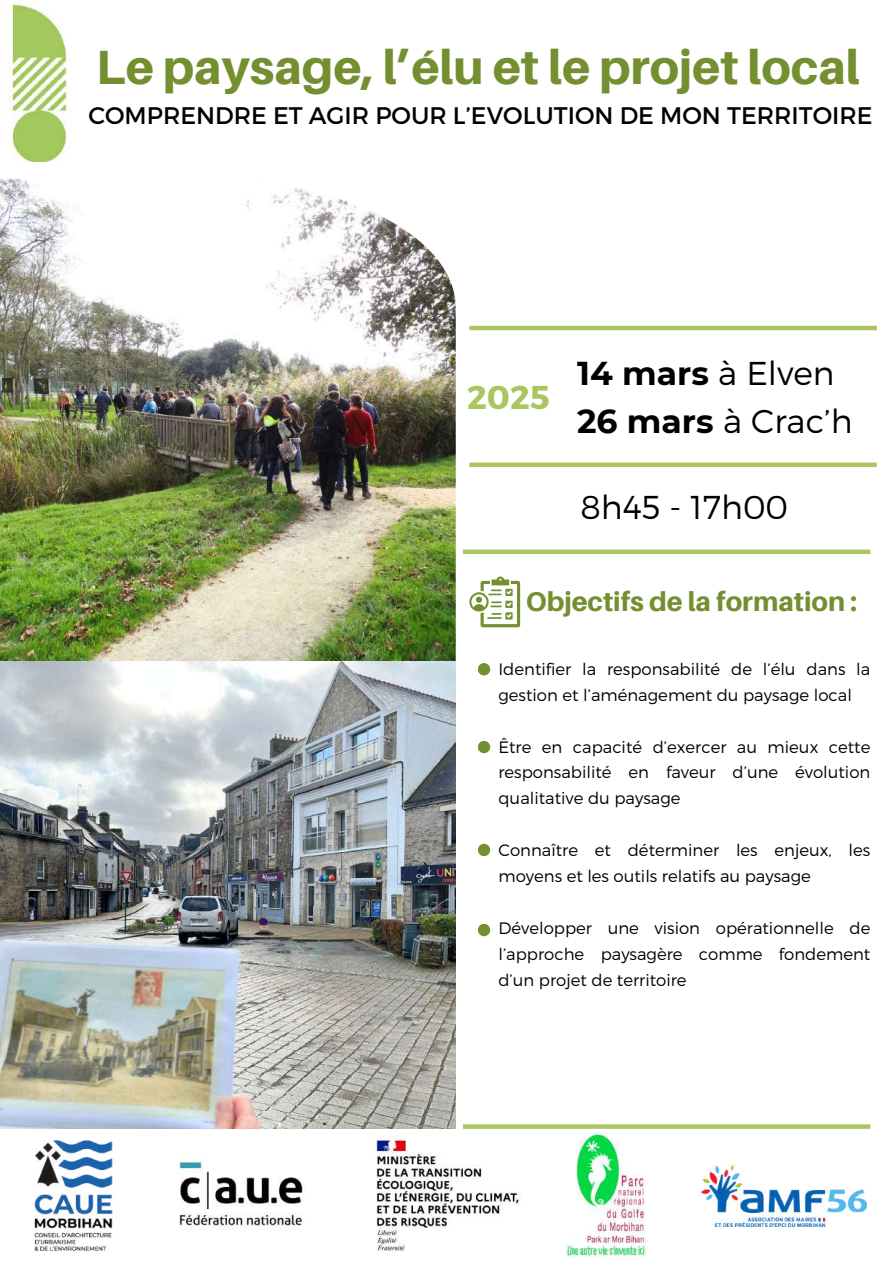
<style>
.page{position:relative;width:894px;height:1264px;background:#fff}
.page>*{position:absolute;margin:0;border:0;box-sizing:border-box;transform-origin:0 0}
.t1{font:800 48px "Aileron";color:#738f30}
.t2{font:300 33px/48.3px "Montserrat";color:#000}
.t3{font:700 33px "Montserrat";color:#abc661}
.t4{font:800 27px "Aileron";color:#738f30}
.t5{font:24px "Montserrat";color:#000}
.t6{font:300 16.5px/25.8px "Montserrat";color:#000}
.s1{font-weight:700}
</style>
<div class="page">
<img style="left:0;top:179px;width:455px;height:949px">
<img style="left:2px;top:3px;width:70px;height:158px">
<hr style="left:469px;top:326px;width:407px;height:4px;background:#abc661">
<div style="left:469px;top:462px;width:407px;height:5px;background:#abc661"></div>
<img style="left:179px;top:1158px;width:128px;height:71px">
<div style="left:463px;top:549px;width:407px;height:5px;background:#abc661"></div>
<div style="left:477px;top:663px;width:13px;height:12px;background:#738f30;border-radius:50%"></div>
<svg style="left:477px;top:740px;width:13px;height:13px"></svg>
<svg style="left:477px;top:843px;width:13px;height:13px"></svg>
<svg style="left:477px;top:923px;width:13px;height:13px"></svg>
<svg style="left:469px;top:576px;width:51px;height:51px"></svg>
<svg style="left:463px;top:1124px;width:407px;height:4px;background:#b2ca6e"></svg>
<img style="left:12px;top:1117px;width:123px;height:134px">
<img style="left:565px;top:1132px;width:80px;height:123px">
<img style="left:701px;top:1165px;width:165px;height:60px">
<img style="left:371px;top:1135px;width:150px;height:117px">
<h1 class="t1" style="left:96px;top:37px;width:765px">Le paysage, l’élu et le projet local</h1>
<h3 class="t5" style="left:88px;top:100px;width:785px">COMPRENDRE ET AGIR POUR L’EVOLUTION DE MON TERRITOIRE</h3>
<h2 class="t3" style="left:467px;top:376px;width:84px">2025</h2>
<h2 class="t2" style="left:577px;top:347px;width:277px"><span class="s1">14 mars</span> à Elven<br><span class="s1">26 mars</span> à Crac’h</h2>
<h2 class="t2" style="left:580px;top:481px;width:209px">8h45 - 17h00</h2>
<h3 class="t4" style="left:525px;top:585px;width:332px">Objectifs de la formation :</h3>
<p class="t6" style="left:498px;top:655px;width:373px">Identifier la responsabilité de l’élu dans la gestion et l’aménagement du paysage local</p>
<p class="t6" style="left:498px;top:733px;width:373px;text-align:justify">Être en capacité d’exercer au mieux cette responsabilité en faveur d’une évolution qualitative du paysage</p>
<p class="t6" style="left:498px;top:836px;width:373px">Connaître et déterminer les enjeux, les moyens et les outils relatifs au paysage</p>
<p class="t6" style="left:498px;top:914px;width:373px;text-align:justify">Développer une vision opérationnelle de l’approche paysagère comme fondement d’un projet de territoire</p>
</div>
